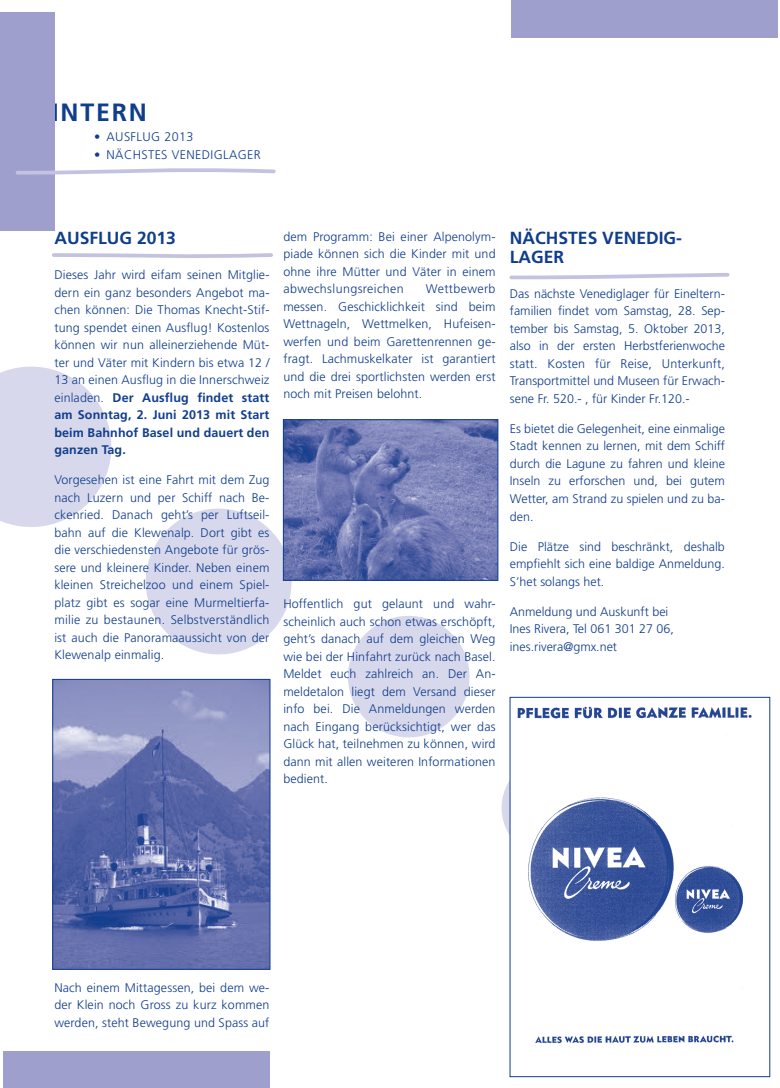
<style>
.page{position:relative;width:780px;height:1088px;background:#fff}
.page>*{position:absolute;margin:0;border:0;box-sizing:border-box;transform-origin:0 0}
.t1{font:700 25px "Frutiger";letter-spacing:.07em;color:#103d8c}
.t2{font:700 17.5px/18.8px "Frutiger";color:#103d8c}
.t3{font:300 12.5px/17.5px "Frutiger";letter-spacing:.01em;color:#103d8c;text-align:justify}
.t4{font:300 12.5px "Frutiger";letter-spacing:.03em;color:#103d8c}
.s1{font-weight:700}
</style>
<div class="page">
<svg style="left:0;top:366px;width:112px;height:161px"></svg>
<svg style="left:145px;top:503px;width:152px;height:152px"></svg>
<svg style="left:501px;top:753px;width:9px;height:109px"></svg>
<svg style="left:348px;top:616px;width:122px;height:122px"></svg>
<div style="left:0;top:12px;width:54px;height:219px;background:#9f9fce"></div>
<svg style="left:16px;top:168px;width:260px;height:8px"></svg>
<div style="left:511px;top:0;width:266px;height:38px;background:#9f9fce"></div>
<div style="left:3px;top:1052px;width:266px;height:36px;background:#9f9fce"></div>
<svg style="left:52px;top:253px;width:221px;height:5px"></svg>
<svg style="left:509px;top:273px;width:221px;height:7px"></svg>
<img style="left:517px;top:706px;width:235px;height:338px">
<div style="left:510px;top:697px;width:259px;height:380px;border:1px solid #103d8c"></div>
<img style="left:55px;top:681px;width:213px;height:286px">
<div style="left:53px;top:679px;width:217px;height:290px;border:1px solid #103d8c"></div>
<img style="left:285px;top:421px;width:211px;height:157px">
<div style="left:283px;top:419px;width:215px;height:161px;border:1px solid #103d8c"></div>
<h1 class="t1" style="left:52px;top:97px;width:96px">Intern</h1>
<p class="t4" style="left:94px;top:130px;width:101px">• Ausflug 2013</p>
<p class="t4" style="left:94px;top:147px;width:168px">• Nächstes venediglager</p>
<h2 class="t2" style="left:54px;top:229px;width:123px">Ausflug 2013</h2>
<p class="t3" style="left:54px;top:266px;width:217px">Dieses Jahr wird eifam seinen Mitglie&shy;dern ein ganz besonders Angebot ma&shy;chen können: Die Thomas Knecht-Stif&shy;tung spendet einen Ausflug! Kostenlos können wir nun alleinerziehende Müt&shy;ter und Väter mit Kindern bis etwa 12 / 13 an einen Ausflug in die I nnerschweiz einladen. <span class="s1">Der Ausflug findet statt am Sonntag, 2. Juni 2013 mit Start beim Bahnhof Basel und dauert den ganzen Tag.</span></p>
<p class="t3" style="left:54px;top:471px;width:216px">Vorgesehen ist eine Fahrt mit dem Zug nach Luzern und per Schiff nach Be&shy;ckenried. Danach geht’s per Luftseil&shy;bahn auf die Klewenalp. Dort gibt es die verschiedensten Angebote für grös&shy;sere und kleinere Kinder. Neben einem kleinen Streichelzoo und einem Spiel&shy;platz gibt es sogar eine Murmeltierfa&shy;milie zu bestaunen. Selbstverständlich ist auch die Panoramaaussicht von der Klewenalp einmalig.</p>
<p class="t3" style="left:283px;top:227px;width:214px">dem Programm: Bei einer Alpenolym&shy;piade können sich die Kinder mit und ohne ihre Mütter und Väter in einem abwechslungsreichen</p>
<p class="t3" style="left:283px;top:280px;width:214px;text-indent:142px">Wettbewerb messen. Geschicklichkeit sind beim Wettnageln, Wettmelken, Hufeisen&shy;werfen und beim Garettenrennen ge&shy;fragt. Lachmuskelkater ist garantiert und die drei sportlichsten werden erst noch mit Preisen belohnt.</p>
<p class="t3" style="left:283px;top:595px;width:214px">Hoffentlich gut gelaunt und wahr&shy;scheinlich auch schon etwas erschöpft, geht’s danach auf dem gleichen Weg wie bei der Hinfahrt zurück nach Basel.<br>Meldet euch zahlreich an. Der An&shy;meldetalon liegt dem Versand dieser info bei. Die Anmeldungen werden nach Eingang berücksichtigt, wer das Glück hat, teilnehmen zu können, wird dann mit allen weiteren Informationen bedient.</p>
<h2 class="t2" style="left:510px;top:229px;width:174px">Nächstes venedig&shy;lager</h2>
<p class="t3" style="left:510px;top:285px;width:216px">Das nächste Venediglager für Eineltern&shy;familien findet vom Samstag, 28. Sep&shy;tember bis Samstag, 5. Oktober 2013, also in der ersten Herbstferienwoche statt. Kosten für Reise, U nterkunft, Transportmittel und Museen für Erwach&shy;sene Fr. 520.- , für Kinder Fr.120.-</p>
<p class="t3" style="left:510px;top:420px;width:216px">Es bietet die Gelegenheit, eine einmalige Stadt kennen zu lernen, mit dem Schiff durch die Lagune zu fahren und kleine Inseln zu erforschen und, bei gutem Wetter, am Strand zu spielen und zu ba&shy;den.</p>
<p class="t3" style="left:510px;top:537px;width:216px">Die Plätze sind beschränkt, deshalb empfiehlt sich eine baldige Anmeldung.<br>S’het solangs het.</p>
<p class="t3" style="left:510px;top:602px;width:165px;text-align:left">Anmeldung und Auskunft bei<br>Ines Rivera, Tel 061 301 27 06, ines.rivera@gmx.net</p>
<p class="t3" style="left:54px;top:979px;width:216px">Nach einem M ittagessen, bei dem we&shy;der Klein noch Gross zu kurz kommen werden, steht Bewegung und Spass auf</p>
</div>
